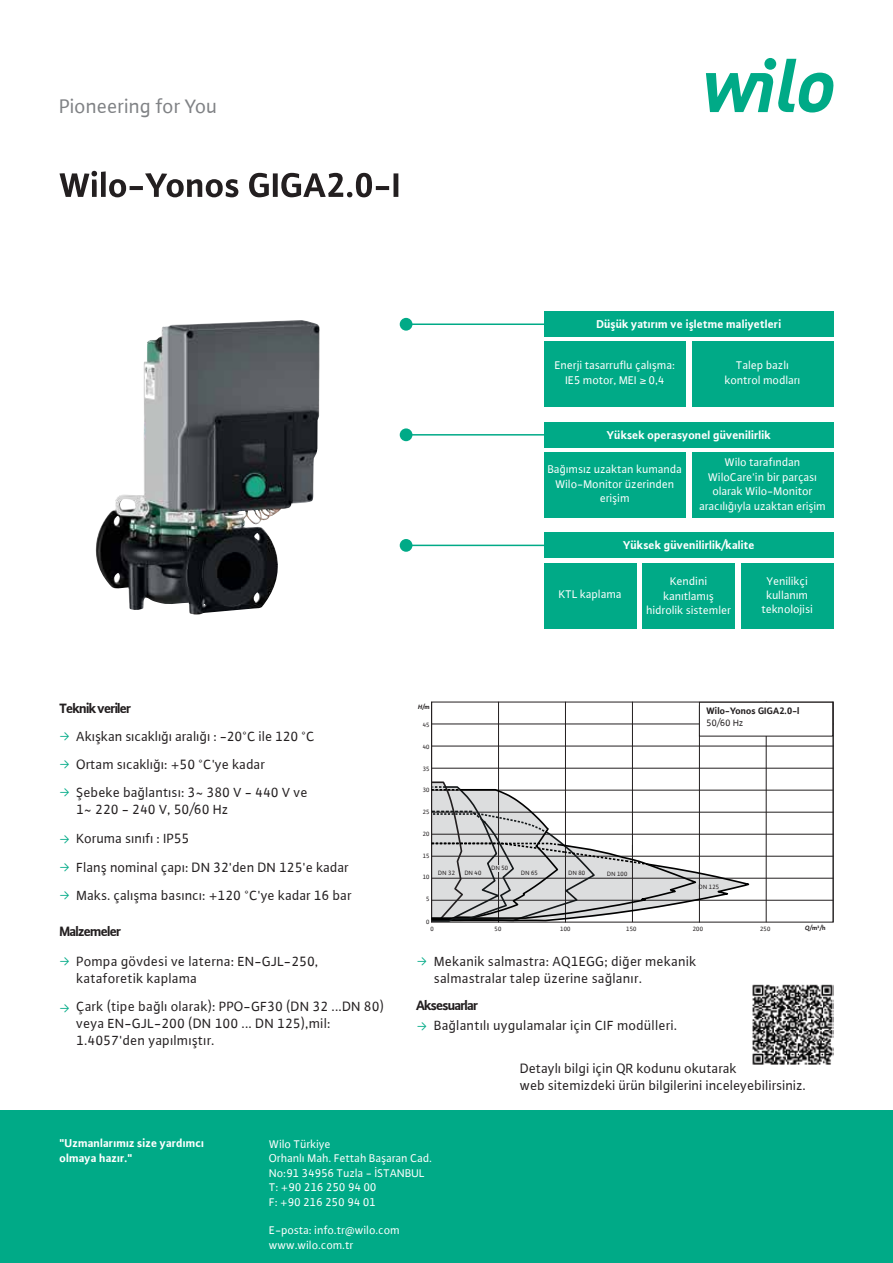
<style>
.page{position:relative;width:893px;height:1263px;background:#fff}
.page>*{position:absolute;margin:0;border:0;box-sizing:border-box;transform-origin:0 0}
.t1{font:21px "WILO Plus Global";letter-spacing:-.005em;color:#808285}
.t2{font:14.25px/17.1px "WILO Plus Global";letter-spacing:.005em;color:#231f20}
.t3{font:700 14.25px "WILO Plus Global";letter-spacing:-.065em;color:#231f20}
.t4{font:14.25px/28.2px "WILO Pict 2023";color:#00aa87;text-align:justify}
.t5{font:12px/14.4px "WILO Plus Global";color:#fff;text-align:center}
.t6{font:700 12px/14.4px "WILO Plus Global";color:#fff}
.t7{font:700 9.75px "WILO Plus Global";color:#231f20}
.t8{font:9.75px "WILO Plus Global";color:#231f20}
.t9{font:6.6px "WILO Plus Global";color:#231f20}
.t10{font:700 6.6px "WILO Plus Global";color:#231f20}
.s1{font-style:italic}
.s2{font-family:"WILO Pict 2023";color:#00aa87}
</style>
<div class="page">
<svg style="left:706px;top:59px;width:128px;height:54px"></svg>
<div style="left:764px;top:58px;width:12px;height:12px;background:#00aa87;border-radius:50%"></div>
<div style="left:0;top:1110px;width:893px;height:153px;background:#00aa87"></div>
<svg style="left:59px;top:171px;width:339px;height:26px"></svg>
<div style="left:544px;top:311px;width:289px;height:26px;background:#00aa87"></div>
<div style="left:544px;top:422px;width:289px;height:26px;background:#00aa87"></div>
<div style="left:544px;top:533px;width:289px;height:25px;background:#00aa87"></div>
<div style="left:400px;top:318px;width:12px;height:13px;background:#00aa87;border-radius:50%"></div>
<hr style="left:406px;top:323px;width:174px;height:2px;background:#00aa87">
<div style="left:400px;top:428px;width:12px;height:13px;background:#00aa87;border-radius:50%"></div>
<hr style="left:406px;top:434px;width:174px;height:2px;background:#00aa87">
<div style="left:400px;top:539px;width:12px;height:13px;background:#00aa87;border-radius:50%"></div>
<hr style="left:406px;top:545px;width:174px;height:1px;background:#00aa87">
<div style="left:544px;top:341px;width:142px;height:66px;background:#00aa87"></div>
<div style="left:544px;top:452px;width:142px;height:66px;background:#00aa87"></div>
<div style="left:544px;top:563px;width:92px;height:65px;background:#00aa87"></div>
<div style="left:643px;top:563px;width:92px;height:65px;background:#00aa87"></div>
<div style="left:692px;top:341px;width:141px;height:66px;background:#00aa87"></div>
<div style="left:692px;top:452px;width:141px;height:66px;background:#00aa87"></div>
<div style="left:741px;top:563px;width:92px;height:65px;background:#00aa87"></div>
<hr style="left:498px;top:702px;width:1px;height:187px;background:#231f20">
<hr style="left:565px;top:702px;width:1px;height:220px;background:#231f20">
<hr style="left:632px;top:702px;width:1px;height:154px;background:#231f20">
<hr style="left:766px;top:702px;width:1px;height:220px;background:#231f20">
<hr style="left:833px;top:702px;width:1px;height:220px;background:#231f20">
<hr style="left:432px;top:878px;width:401px;height:1px;background:#231f20">
<hr style="left:432px;top:834px;width:401px;height:1px;background:#231f20">
<hr style="left:432px;top:812px;width:401px;height:1px;background:#231f20">
<hr style="left:431px;top:768px;width:402px;height:1px;background:#231f20">
<hr style="left:432px;top:724px;width:401px;height:1px;background:#231f20">
<hr style="left:432px;top:746px;width:401px;height:1px;background:#231f20">
<hr style="left:432px;top:856px;width:401px;height:1px;background:#231f20">
<hr style="left:432px;top:790px;width:401px;height:1px;background:#231f20">
<hr style="left:432px;top:900px;width:401px;height:1px;background:#231f20">
<hr style="left:699px;top:705px;width:1px;height:217px;background:#231f20">
<div style="left:699px;top:702px;width:134px;height:34px;background:#fff"></div>
<div style="left:699px;top:702px;width:134px;height:34px;border:1px solid #231f20"></div>
<svg style="left:431px;top:781px;width:324px;height:141px"></svg>
<img style="left:95px;top:320px;width:224px;height:294px">
<svg style="left:833px;top:985px;width:1px;height:71px"></svg>
<img style="left:752px;top:984px;width:81px;height:81px">
<h1 class="t1" style="left:60px;top:93px;width:160px">Pioneering for You</h1>
<p class="t3" style="left:60px;top:699px;width:73px">Teknik veriler</p>
<p class="t2" style="left:77px;top:722px;width:240px;line-height:28.2px">Akışkan sıcaklığı aralığı : -20°C ile 120 °C<br>Ortam sıcaklığı: +50 °C'ye kadar<br>Şebeke bağlantısı: 3~ 380 V - 440 V ve</p>
<p class="t2" style="left:77px;top:795px;width:277px;line-height:28.7px">1~ 220 - 240 V, 50/60 Hz<br>Koruma sınıfı : IP55<br>Flanş nominal çapı: DN 32'den DN 125'e kadar<br>Maks. çalışma basıncı: +120 °C'ye kadar 16 bar</p>
<p class="t4" style="left:60px;top:723px;width:12px">ƒ ƒ ƒ</p>
<p class="t4" style="left:60px;top:826px;width:12px">ƒ ƒ ƒ</p>
<p class="t3" style="left:60px;top:923px;width:63px">Malzemeler</p>
<p class="t6" style="left:596px;top:317px;width:186px">Düşük yatırım ve işletme maliyetleri</p>
<p class="t5" style="left:555px;top:358px;width:122px">Enerji tasarruflu çalışma:<br>IE5 motor, MEI ≥ 0,4</p>
<p class="t5" style="left:725px;top:358px;width:77px">Talep bazlı kontrol modları</p>
<p class="t6" style="left:607px;top:427px;width:166px">Yüksek operasyonel güvenilirlik</p>
<p class="t5" style="left:548px;top:462px;width:136px">Bağımsız uzaktan kumanda<br>Wilo-Monitor üzerinden erişim</p>
<p class="t5" style="left:699px;top:455px;width:128px">Wilo tarafından<br>WiloCare'in bir parçası olarak Wilo-Monitor aracılığıyla uzaktan erişim</p>
<p class="t6" style="left:623px;top:538px;width:133px">Yüksek güvenilirlik/kalite</p>
<p class="t5" style="left:559px;top:586px;width:65px">KTL kaplama</p>
<p class="t5" style="left:646px;top:574px;width:86px">Kendini kanıtlamış hidrolik sistemler</p>
<p class="t5" style="left:762px;top:573px;width:53px">Yenilikçi kullanım teknolojisi</p>
<p class="t10" style="left:418px;top:703px;width:13px"><span class="s1">H</span>/m</p>
<p class="t9" style="left:423px;top:721px;width:9px">45</p>
<p class="t9" style="left:423px;top:743px;width:9px">40</p>
<p class="t9" style="left:423px;top:765px;width:9px">35</p>
<p class="t9" style="left:423px;top:786px;width:9px">30</p>
<p class="t9" style="left:423px;top:808px;width:9px">25</p>
<p class="t9" style="left:423px;top:829px;width:9px">20</p>
<p class="t9" style="left:423px;top:852px;width:9px">15</p>
<p class="t9" style="left:423px;top:873px;width:9px">10</p>
<p class="t9" style="left:426px;top:895px;width:5px">5</p>
<p class="t9" style="left:438px;top:869px;width:18px">DN 32</p>
<p class="t9" style="left:465px;top:869px;width:18px">DN 40</p>
<p class="t9" style="left:491px;top:864px;width:18px">DN 50</p>
<p class="t9" style="left:521px;top:869px;width:18px">DN 65</p>
<p class="t9" style="left:569px;top:869px;width:18px">DN 80</p>
<p class="t9" style="left:607px;top:870px;width:22px">DN 100</p>
<p class="t7" style="left:707px;top:705px;width:95px">Wilo-Yonos GIGA2.0-l</p>
<p class="t8" style="left:707px;top:717px;width:39px">50/60 Hz</p>
<p class="t9" style="left:699px;top:883px;width:22px">DN 125</p>
<p class="t9" style="left:426px;top:918px;width:5px">0</p>
<p class="t9" style="left:430px;top:924px;width:5px">0</p>
<p class="t9" style="left:494px;top:924px;width:9px">50</p>
<p class="t9" style="left:560px;top:924px;width:12px">100</p>
<p class="t9" style="left:626px;top:924px;width:12px">150</p>
<p class="t9" style="left:693px;top:924px;width:12px">200</p>
<p class="t9" style="left:760px;top:924px;width:12px">250</p>
<p class="t10" style="left:805px;top:924px;width:22px"><span class="s1">Q</span>/m³/h</p>
<p class="t2" style="left:77px;top:953px;width:244px;text-indent:-17px"><span class="s2">ƒ</span> Pompa gövdesi ve laterna: EN-GJL-250, kataforetik kaplama</p>
<p class="t2" style="left:434px;top:953px;width:264px">Mekanik salmastra: AQ1EGG; diğer mekanik salmastralar talep üzerine sağlanır.</p>
<p class="t2" style="left:434px;top:1017px;width:245px">Bağlantılı uygulamalar için CIF modülleri.</p>
<p class="t4" style="left:417px;top:948px;width:12px">ƒ</p>
<p class="t2" style="left:77px;top:997px;width:309px">Çark (tipe bağlı olarak): PPO-GF30 (DN 32 ...DN 80) veya EN-GJL-200 (DN 100 ... DN 125),mil:<br>1.4057'den yapılmıştır.</p>
<p class="t3" style="left:416px;top:997px;width:64px">Aksesuarlar</p>
<p class="t4" style="left:60px;top:995px;width:12px">ƒ</p>
<p class="t4" style="left:417px;top:1013px;width:12px">ƒ</p>
<p class="t6" style="left:60px;top:1136px;width:146px">"Uzmanlarımız size yardımcı olmaya hazır."</p>
<p class="t5" style="left:269px;top:1136px;width:164px;text-align:left">Wilo Türkiye<br>Orhanlı Mah. Fettah Başaran Cad.<br>No:91 34956 Tuzla - İSTANBUL<br>T: +90 216 250 94 00<br>F: +90 216 250 94 01</p>
<p class="t5" style="left:269px;top:1223px;width:132px;text-align:left">E-posta: info.tr@wilo.com www.wilo.com.tr</p>
<p class="t2" style="left:520px;top:1060px;width:288px">Detaylı bilgi için QR kodunu okutarak<br>web sitemizdeki ürün bilgilerini inceleyebilirsiniz.</p>
</div>
